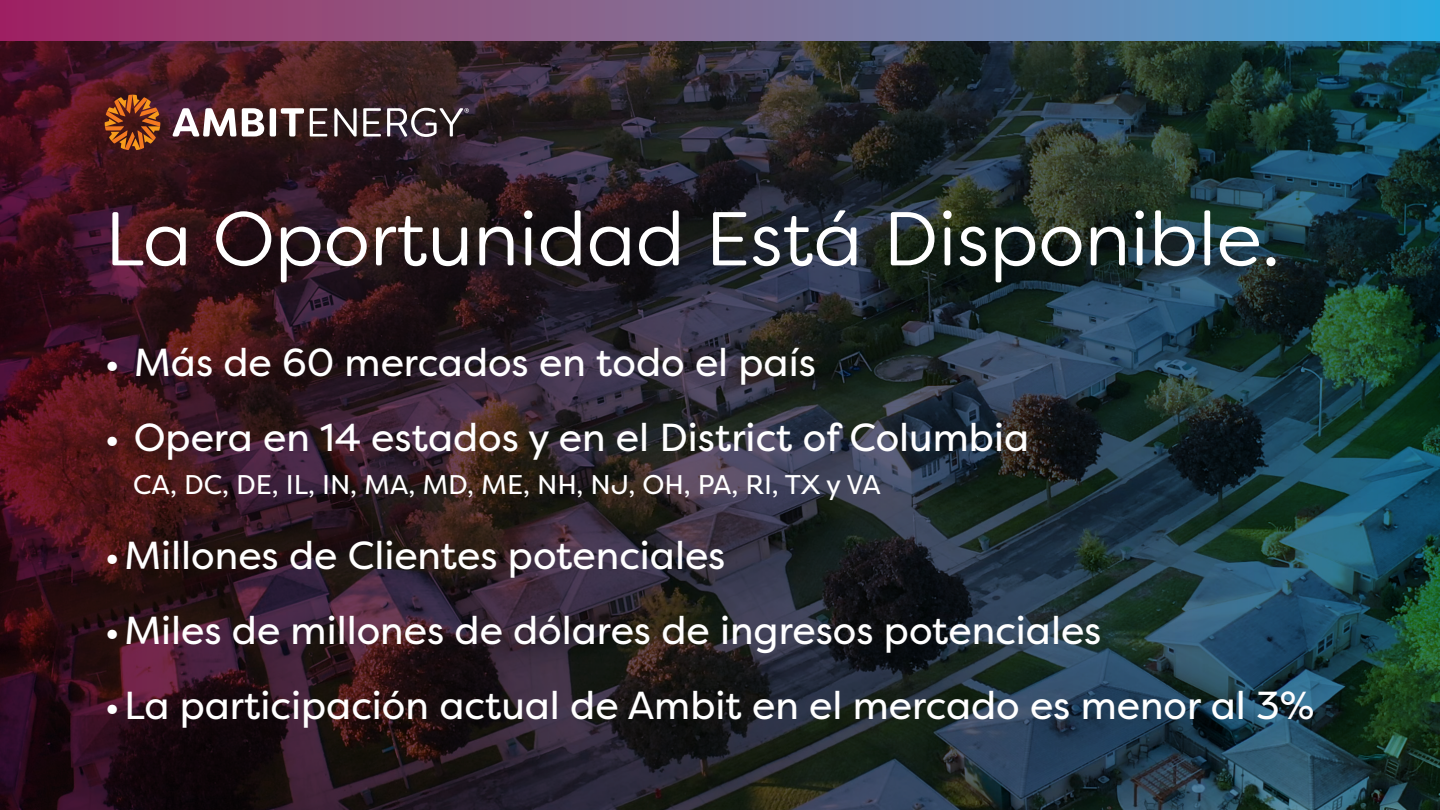
<style>
.page{position:relative;width:1440px;height:810px;background:#fff}
.page>*{position:absolute;margin:0;border:0;box-sizing:border-box;transform-origin:0 0}
.t1{font:76.05px "Energy Soft";color:#fff}
.t2{font:39px "Energy";color:#fff}
.t3{font:27px "Energy";color:#fff}
</style>
<div class="page">
<img style="left:0;top:40px;width:1440px;height:770px">
<svg style="left:0;top:0;width:1440px;height:40px;background:#796c9a"></svg>
<svg style="left:105px;top:95px;width:55px;height:55px;background:#8d441c"></svg>
<svg style="left:172px;top:108px;width:92px;height:29px"></svg>
<div style="left:270px;top:108px;width:6px;height:29px;background:#fff;border-radius:2px"></div>
<svg style="left:281px;top:108px;width:23px;height:29px"></svg>
<svg style="left:310px;top:108px;width:17px;height:29px"></svg>
<svg style="left:334px;top:108px;width:23px;height:29px"></svg>
<svg style="left:363px;top:108px;width:18px;height:29px"></svg>
<svg style="left:387px;top:108px;width:82px;height:29px"></svg>
<p class="t1" style="left:105px;top:191px;width:1177px">La Oportunidad Está Disponible.</p>
<p class="t2" style="left:105px;top:336px;width:713px">• Más de 60 mercados en todo el país</p>
<p class="t2" style="left:105px;top:411px;width:926px">• Opera en 14 estados y en el District of Columbia</p>
<p class="t3" style="left:133px;top:466px;width:749px">CA, DC, DE, IL, IN, MA, MD, ME, NH, NJ, OH, PA, RI, TX y VA</p>
<p class="t2" style="left:105px;top:529px;width:622px">•Millones de Clientes potenciales</p>
<p class="t2" style="left:105px;top:604px;width:998px">•Miles de millones de dólares de ingresos potenciales</p>
<p class="t2" style="left:105px;top:679px;width:1211px">•La participación actual de Ambit en el mercado es menor al 3%</p>
</div>
